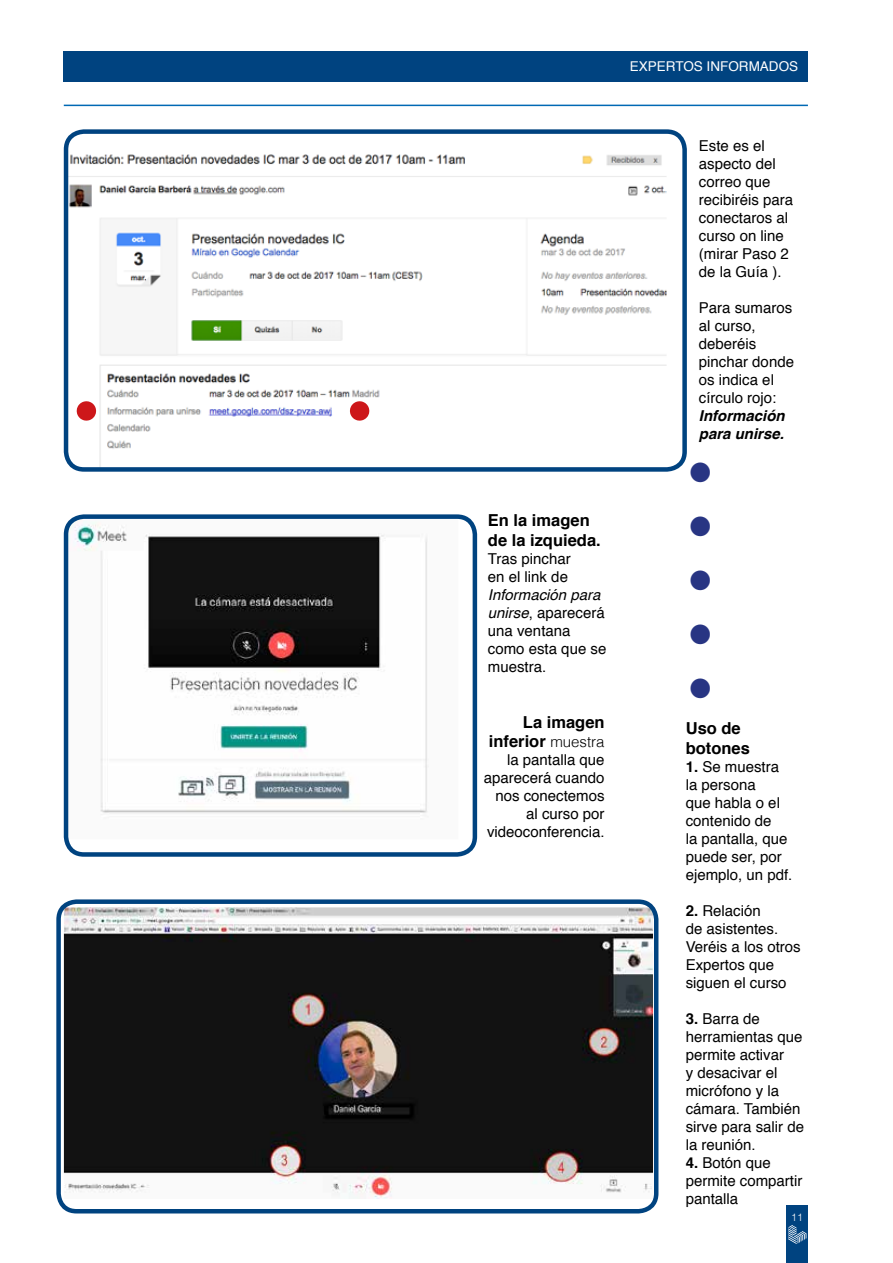
<style>
.page{position:relative;width:893px;height:1263px;background:#fff}
.page>*{position:absolute;margin:0;border:0;box-sizing:border-box;transform-origin:0 0}
.t1{font:45px/54px "Helvetica";color:#283583;text-align:justify}
.t2{font:700 16.5px/19.8px "Helvetica";color:#000}
.t3{font:15px/18px "Helvetica";color:#000}
.t4{font:italic 700 15px/18px "Helvetica";color:#000}
.t5{font:13.5px "Helvetica";color:#fff}
.t6{font:300 10.5px "Helvetica";color:#fff}
.s1{font-style:italic}
.s2{font-weight:300;font-size:15px}
.s3{font-weight:700}
</style>
<div class="page">
<div style="left:786px;top:1205px;width:22px;height:58px;background:#004380"></div>
<svg style="left:788px;top:1225px;width:18px;height:19px"></svg>
<div style="left:64px;top:51px;width:744px;height:30px;background:#004380"></div>
<hr style="left:64px;top:105px;width:744px;height:1px;background:#0069b4">
<img style="left:69px;top:154px;width:597px;height:313px">
<div style="left:64px;top:129px;width:623px;height:343px;border:4px solid #004380;border-radius:18px"></div>
<img style="left:69px;top:519px;width:359px;height:295px">
<div style="left:64px;top:514px;width:413px;height:343px;border:4px solid #004380;border-radius:18px"></div>
<img style="left:64px;top:907px;width:589px;height:292px">
<div style="left:56px;top:899px;width:602px;height:314px;border:4px solid #004380;border-radius:18px"></div>
<svg style="left:74px;top:399px;width:25px;height:24px"></svg>
<svg style="left:347px;top:399px;width:25px;height:24px"></svg>
<p class="t5" style="left:630px;top:56px;width:170px">EXPERTOS INFORMADOS</p>
<p class="t2" style="left:488px;top:510px;width:114px">En la imagen de la izquieda.</p>
<p class="t3" style="left:488px;top:550px;width:84px">Tras pinchar en el link de</p>
<p class="t3" style="left:488px;top:586px;width:120px"><span class="s1">Información para unirse</span>, aparecerá una ventana como esta que se muestra.</p>
<p class="t2" style="left:489px;top:712px;width:117px;text-align:right">La imagen inferior <span class="s2">muestra</span></p>
<p class="t3" style="left:484px;top:752px;width:122px;text-align:right">la pantalla que aparecerá cuando nos conectemos al curso por videoconferencia.</p>
<p class="t3" style="left:699px;top:137px;width:96px">Este es el aspecto del correo que recibiréis para conectaros al curso on line (mirar Paso 2 de la Guía ).</p>
<p class="t3" style="left:699px;top:299px;width:97px">Para sumaros al curso, deberéis pinchar donde os indica el círculo rojo:</p>
<p class="t4" style="left:699px;top:407px;width:87px">Información para unirse.</p>
<h1 class="t1" style="left:687px;top:444px;width:29px">● ● ● ● ●</h1>
<p class="t2" style="left:686px;top:718px;width:66px">Uso de botones</p>
<p class="t3" style="left:686px;top:758px;width:108px"><span class="s3">1.</span> Se muestra la persona<br>que habla o el contenido de<br>la pantalla, que puede ser, por ejemplo, un pdf.</p>
<p class="t3" style="left:686px;top:902px;width:117px"><span class="s3">2.</span> Relación<br>de asistentes.<br>Veréis a los otros<br>Expertos que siguen el curso</p>
<p class="t3" style="left:686px;top:1010px;width:120px"><span class="s3">3.</span> Barra de herramientas que permite activar<br>y desacivar el micrófono y la cámara. También sirve para salir de la reunión.</p>
<p class="t3" style="left:686px;top:1154px;width:118px"><span class="s3">4.</span> Botón que permite compartir pantalla</p>
<p class="t6" style="left:791px;top:1208px;width:13px">11</p>
</div>
